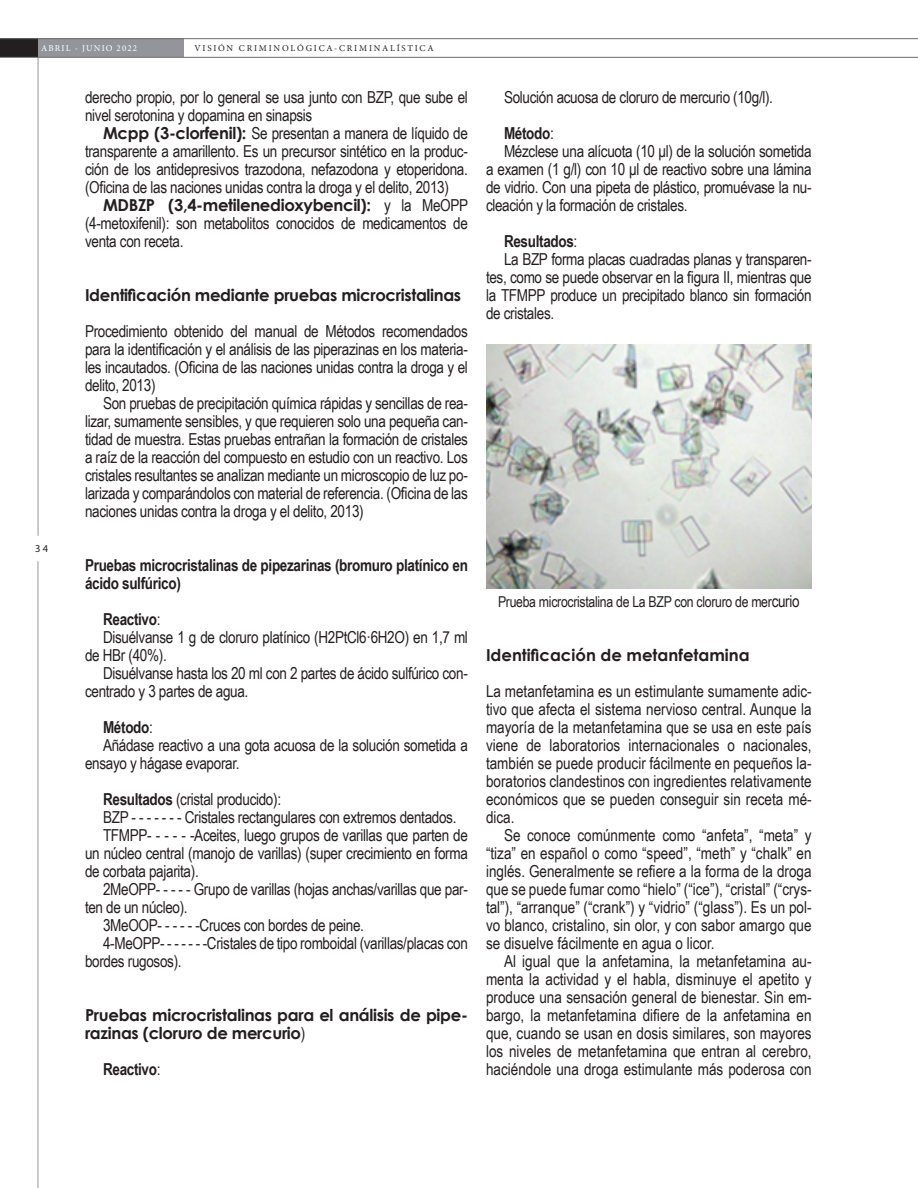
<style>
.page{position:relative;width:918px;height:1188px;background:#fff}
.page>*{position:absolute;margin:0;border:0;box-sizing:border-box;transform-origin:0 0}
.VS_Cuerpo_1Parr{font:16.5px/18px "Arial Narrow";letter-spacing:-.02em;color:#231f20;text-align:justify}
.VS_Cuerpo_1Parr-2{font:700 16.5px/18px "Century Gothic";letter-spacing:-.02em;color:#231f20}
.VS_Cuerpo_1Parr-3{font:700 16.5px/18px "Arial Narrow";letter-spacing:-.02em;color:#231f20}
.VS_Cuerpo_1Parr-4{font:700 16.5px "Century Gothic";color:#231f20}
.VS_Cuerpo_1Parr-5{font:15px "Arial Narrow";letter-spacing:-.02em;color:#231f20}
.t1{font:10.5px "Myriad Pro";color:#231f20}
.t2{font:9px "Minion Pro";letter-spacing:.2em;color:#231f20}
.t3{font:9px "Minion Pro";letter-spacing:.12em;color:#fff}
.s1{font-family:"Century Gothic";font-weight:700}
.s2{font-weight:400}
.s3{font-weight:700}
.s4{font-family:"Arial Narrow";font-weight:400}
.s5{font-size:16.5px}
</style>
<div class="page">
<div style="left:0;top:39px;width:38px;height:18px;background:#231f20"></div>
<div style="left:38px;top:39px;width:145px;height:18px;background:#939598"></div>
<hr style="left:38px;top:58px;width:1px;height:478px;background:#939598">
<hr style="left:0;top:57px;width:918px;height:1px;background:#6c6d70">
<hr style="left:0;top:38px;width:918px;height:1px;background:#6c6d70">
<hr style="left:38px;top:561px;width:1px;height:627px;background:#939598">
<img style="left:486px;top:344px;width:326px;height:245px">
<p class="t3" style="left:41px;top:42px;width:97px">ABRIL - JUNIO 2022</p>
<p class="t2" style="left:194px;top:42px;width:241px">VISIÓN CRIMINOLÓGICA-CRIMINALÍSTICA</p>
<p class="VS_Cuerpo_1Parr" style="left:85px;top:88px;width:384px">derecho propio, por lo general se usa junto con BZP, que sube el nivel serotonina y dopamina en sinapsis</p>
<p class="VS_Cuerpo_1Parr" style="left:85px;top:124px;width:384px;text-indent:18px"><span class="s1">Mcpp (3-clorfenil):</span> Se presentan a manera de líquido de transparente a amarillento. Es un precursor sintético en la produc&shy;ción de los antidepresivos trazodona, nefazodona y etoperidona. (Oficina de las naciones unidas contra la droga y el delito, 2013)</p>
<p class="VS_Cuerpo_1Parr" style="left:85px;top:196px;width:385px;text-indent:18px"><span class="s1">MDBZP (3,4-metilenedioxybencil):</span> y la MeOPP (4-metoxifenil): son metabolitos conocidos de medicamentos de venta con receta.</p>
<p class="t1" style="left:35px;top:542px;width:14px">34</p>
<p class="VS_Cuerpo_1Parr-2" style="left:85px;top:285px;width:378px">Identificación mediante pruebas microcristalinas</p>
<p class="VS_Cuerpo_1Parr" style="left:85px;top:322px;width:384px">Procedimiento obtenido del manual de Métodos recomendados para la identificación y el análisis de las piperazinas en los materia&shy;les incautados. (Oficina de las naciones unidas contra la droga y el delito, 2013)</p>
<p class="VS_Cuerpo_1Parr" style="left:85px;top:394px;width:384px;text-indent:18px">Son pruebas de precipitación química rápidas y sencillas de rea&shy;lizar, sumamente sensibles, y que requieren solo una pequeña can&shy;tidad de muestra. Estas pruebas entrañan la formación de cristales a raíz de la reacción del compuesto en estudio con un reactivo. Los cristales resultantes se analizan mediante un microscopio de luz po&shy;larizada y comparándolos con material de referencia. (Oficina de las naciones unidas contra la droga y el delito, 2013)</p>
<p class="VS_Cuerpo_1Parr-3" style="left:85px;top:555px;width:384px">Pruebas microcristalinas de pipezarinas (bromuro platínico en ácido sulfúrico)</p>
<p class="VS_Cuerpo_1Parr-3" style="left:103px;top:609px;width:59px">Reactivo<span class="s2">:</span></p>
<p class="VS_Cuerpo_1Parr" style="left:85px;top:628px;width:384px;text-indent:18px">Disuélvanse 1 g de cloruro platínico (H2PtCl6·6H2O) en 1,7 ml de HBr (40%).</p>
<p class="VS_Cuerpo_1Parr" style="left:85px;top:664px;width:384px;text-indent:18px">Disuélvanse hasta los 20 ml con 2 partes de ácido sulfúrico con&shy;centrado y 3 partes de agua.</p>
<p class="VS_Cuerpo_1Parr-3" style="left:103px;top:717px;width:51px">Método<span class="s2">:</span></p>
<p class="VS_Cuerpo_1Parr" style="left:85px;top:736px;width:384px;text-indent:18px">Añádase reactivo a una gota acuosa de la solución sometida a ensayo y hágase evaporar.</p>
<p class="VS_Cuerpo_1Parr" style="left:103px;top:790px;width:180px"><span class="s3">Resultados</span> (cristal producido):</p>
<p class="VS_Cuerpo_1Parr" style="left:103px;top:808px;width:355px">BZP - - - - - - - Cristales rectangulares con extremos dentados.</p>
<p class="VS_Cuerpo_1Parr" style="left:85px;top:826px;width:384px;text-indent:18px">TFMPP- - - - - -Aceites, luego grupos de varillas que parten de un núcleo central (manojo de varillas) (super crecimiento en forma de corbata pajarita).</p>
<p class="VS_Cuerpo_1Parr" style="left:85px;top:880px;width:384px;text-indent:18px">2MeOPP- - - - - Grupo de varillas (hojas anchas/varillas que par&shy;ten de un núcleo).</p>
<p class="VS_Cuerpo_1Parr" style="left:103px;top:916px;width:263px">3MeOOP- - - - - -Cruces con bordes de peine.</p>
<p class="VS_Cuerpo_1Parr" style="left:85px;top:934px;width:384px;text-indent:18px">4-MeOPP- - - - - - -Cristales de tipo romboidal (varillas/placas con bordes rugosos).</p>
<p class="VS_Cuerpo_1Parr-2" style="left:85px;top:1005px;width:384px">Pruebas microcristalinas para el análisis de pipe&shy;razinas (cloruro de mercurio<span class="s4">)</span></p>
<p class="VS_Cuerpo_1Parr-3" style="left:103px;top:1059px;width:59px">Reactivo<span class="s2">:</span></p>
<p class="VS_Cuerpo_1Parr" style="left:504px;top:88px;width:271px">Solución acuosa de cloruro de mercurio (10g/l).</p>
<p class="VS_Cuerpo_1Parr-3" style="left:504px;top:123px;width:51px">Método<span class="s2">:</span></p>
<p class="VS_Cuerpo_1Parr" style="left:486px;top:142px;width:327px;text-indent:18px">Mézclese una alícuota (10 μl) de la solución sometida a examen (1 g/l) con 10 μl de reactivo sobre una lámina de vidrio. Con una pipeta de plástico, promuévase la nu&shy;cleación y la formación de cristales.</p>
<p class="VS_Cuerpo_1Parr-3" style="left:504px;top:231px;width:75px">Resultados<span class="s2">:</span></p>
<p class="VS_Cuerpo_1Parr" style="left:486px;top:250px;width:327px;text-indent:18px">La BZP forma placas cuadradas planas y transparen&shy;tes, como se puede observar en la figura II, mientras que la TFMPP produce un precipitado blanco sin formación de cristales.</p>
<p class="VS_Cuerpo_1Parr-5" style="left:498px;top:591px;width:303px">Prueba microcristalina de La BZP con cloruro de mer<span class="s5">curio</span></p>
<p class="VS_Cuerpo_1Parr-4" style="left:486px;top:643px;width:265px">Identificación de metanfetamina</p>
<p class="VS_Cuerpo_1Parr" style="left:486px;top:682px;width:327px">La metanfetamina es un estimulante sumamente adic&shy;tivo que afecta el sistema nervioso central. Aunque la mayoría de la metanfetamina que se usa en este país viene de laboratorios internacionales o nacionales, también se puede producir fácilmente en pequeños la&shy;boratorios clandestinos con ingredientes relativamente económicos que se pueden conseguir sin receta mé&shy;dica.</p>
<p class="VS_Cuerpo_1Parr" style="left:486px;top:826px;width:327px;text-indent:18px">Se conoce comúnmente como “anfeta”, “meta” y “tiza” en español o como “speed”, “meth” y “chalk” en inglés. Generalmente se refiere a la forma de la droga que se puede fumar como “hielo” (“ice”), “cristal” (“crys&shy;tal”), “arranque” (“crank”) y “vidrio” (“glass”). Es un pol&shy;vo blanco, cristalino, sin olor, y con sabor amargo que se disuelve fácilmente en agua o licor.</p>
<p class="VS_Cuerpo_1Parr" style="left:486px;top:952px;width:327px;text-indent:18px">Al igual que la anfetamina, la metanfetamina au&shy;menta la actividad y el habla, disminuye el apetito y produce una sensación general de bienestar. Sin em&shy;bargo, la metanfetamina difiere de la anfetamina en que, cuando se usan en dosis similares, son mayores los niveles de metanfetamina que entran al cerebro, haciéndole una droga estimulante más poderosa con</p>
</div>
